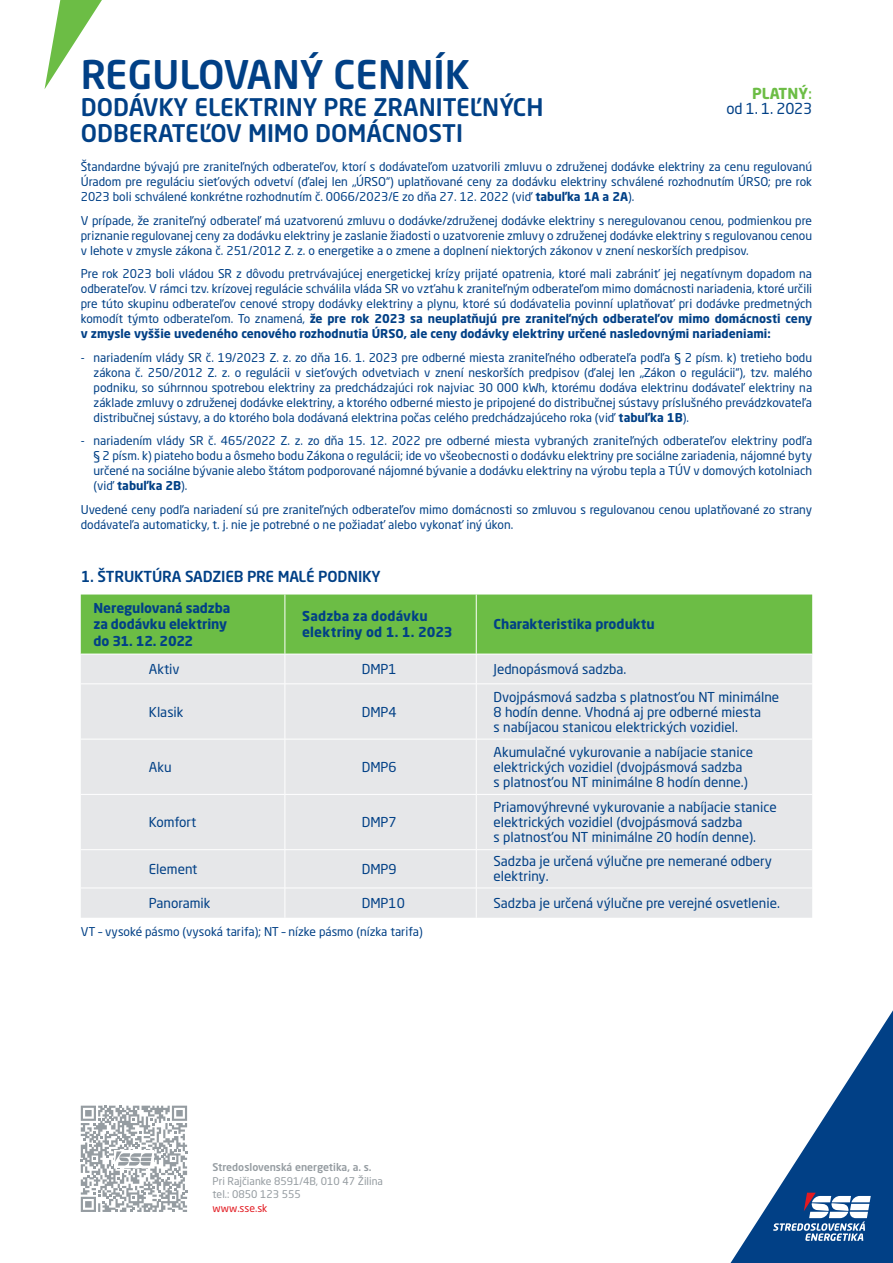
<style>
.page{position:relative;width:893px;height:1263px;background:#fff}
.page>*{position:absolute;margin:0;border:0;box-sizing:border-box;transform-origin:0 0}
.t1{font:500 39px "Neo Sans W1 G";color:#014086}
.t2{font:500 24px/26.2px "Neo Sans W1 G";color:#014086}
.t3{font:500 15px "Neo Sans W1 G";letter-spacing:-.01em;color:#014086}
.t4{font:15px/15px "Neo Sans W1 G";letter-spacing:-.015em;color:#014086;text-align:right}
.t5{font:13.5px/15px "Neo Sans W1 G";color:#014086}
.t6{font:700 13.5px/16.2px "Neo Sans W1 G";letter-spacing:-.005em;color:#014086}
.t7{font:700 13.5px/16.2px "Neo Sans W1 G";letter-spacing:.015em;color:#014086}
.t8{font:12px/15px "Neo Sans W1 G";color:#014086;text-align:justify}
.t9{font:10.5px/13.5px "Neo Sans W1 G";color:#959ca1}
.t10{font:500 10.5px "Neo Sans W1 G";color:#959ca1}
.t11{font:10.5px "Neo Sans W1 G";color:#e21a21}
.s1{font-weight:700;color:#6cbd45}
.s2{font-family:"Arial Narrow";font-weight:700;color:#6cbd45}
.s3{font-weight:700}
</style>
<div class="page">
<div style="left:81px;top:684px;width:731px;height:234px;background:#e6e7e9"></div>
<svg style="left:81px;top:594px;width:731px;height:89px;background:#95cb7c"></svg>
<hr style="left:285px;top:684px;width:1px;height:55px;background:#fff">
<hr style="left:476px;top:684px;width:1px;height:55px;background:#fff">
<hr style="left:81px;top:739px;width:204px;height:1px;background:#fff">
<hr style="left:285px;top:739px;width:191px;height:1px;background:#fff">
<hr style="left:285px;top:739px;width:1px;height:55px;background:#fff">
<hr style="left:476px;top:739px;width:336px;height:1px;background:#fff">
<hr style="left:476px;top:739px;width:1px;height:55px;background:#fff">
<hr style="left:81px;top:794px;width:204px;height:1px;background:#fff">
<hr style="left:285px;top:794px;width:191px;height:1px;background:#fff">
<hr style="left:285px;top:795px;width:1px;height:54px;background:#fff">
<hr style="left:476px;top:794px;width:336px;height:1px;background:#fff">
<hr style="left:476px;top:795px;width:1px;height:54px;background:#fff">
<hr style="left:81px;top:849px;width:204px;height:1px;background:#fff">
<hr style="left:285px;top:849px;width:191px;height:1px;background:#fff">
<hr style="left:285px;top:850px;width:1px;height:38px;background:#fff">
<hr style="left:476px;top:849px;width:336px;height:1px;background:#fff">
<hr style="left:476px;top:850px;width:1px;height:38px;background:#fff">
<hr style="left:81px;top:888px;width:204px;height:1px;background:#fff">
<hr style="left:285px;top:888px;width:191px;height:1px;background:#fff">
<hr style="left:285px;top:888px;width:1px;height:30px;background:#fff">
<hr style="left:476px;top:888px;width:336px;height:1px;background:#fff">
<hr style="left:476px;top:888px;width:1px;height:30px;background:#fff">
<svg style="left:81px;top:1106px;width:106px;height:106px"></svg>
<svg style="left:730px;top:1010px;width:163px;height:253px"></svg>
<svg style="left:45px;top:0;width:57px;height:89px"></svg>
<h1 class="t1" style="left:81px;top:50px;width:391px">REGULOVANÝ CENNÍK</h1>
<h2 class="t2" style="left:81px;top:93px;width:464px">DODÁVKY ELEKTRINY PRE ZRANITEĽNÝCH<br>ODBERATEĽOV MIMO DOMÁCNOSTI</h2>
<p class="t4" style="left:727px;top:86px;width:87px"><span class="s1">PLATNÝ</span><span class="s2">:<br></span>od 1. 1. 2023</p>
<p class="t8" style="left:81px;top:159px;width:733px">Štandardne bývajú pre zraniteľných odberateľov, ktorí s dodávateľom uzatvorili zmluvu o združenej dodávke elektriny za cenu regulovanú Úradom pre reguláciu sieťových odvetví (ďalej len „ÚRSO“) uplatňované ceny za dodávku elektriny schválené rozhodnutím ÚRSO; pre rok 2023 boli schválené konkrétne rozhodnutím č. 0066/2023/E zo dňa 27. 12. 2022 (viď <span class="s3">tabuľka 1A a 2A</span>).</p>
<p class="t8" style="left:81px;top:213px;width:733px">V prípade, že zraniteľný odberateľ má uzatvorenú zmluvu o dodávke/združenej dodávke elektriny s neregulovanou cenou, podmienkou pre priznanie regulovanej ceny za dodávku elektriny je zaslanie žiadosti o uzatvorenie zmluvy o združenej dodávke elektriny s regulovanou cenou v lehote v zmysle zákona č. 251/2012 Z. z. o energetike a o zmene a doplnení niektorých zákonov v znení neskorších predpisov.</p>
<p class="t8" style="left:81px;top:266px;width:733px">Pre rok 2023 boli vládou SR z dôvodu pretrvávajúcej energetickej krízy prijaté opatrenia, ktoré mali zabrániť jej negatívnym dopadom na odberateľov. V rámci tzv. krízovej regulácie schválila vláda SR vo vzťahu k zraniteľným odberateľom mimo domácnosti nariadenia, ktoré určili pre túto skupinu odberateľov cenové stropy dodávky elektriny a plynu, ktoré sú dodávatelia povinní uplatňovať pri dodávke predmetných komodít týmto odberateľom. To znamená, <span class="s3">že pre rok 2023 sa neuplatňujú pre zraniteľných odberateľov mimo domácnosti ceny v zmysle vyššie uvedeného cenového rozhodnutia ÚRSO, ale ceny dodávky elektriny určené nasledovnými nariadeniami:</span></p>
<p class="t8" style="left:94px;top:350px;width:720px;text-indent:-13px">- nariadením vlády SR č. 19/2023 Z. z. zo dňa 16. 1. 2023 pre odberné miesta zraniteľného odberateľa podľa § 2 písm. k) tretieho bodu zákona č. 250/2012 Z. z. o regulácii v sieťových odvetviach v znení neskorších predpisov (ďalej len „Zákon o regulácii“), tzv. malého podniku, so súhrnnou spotrebou elektriny za predchádzajúci rok najviac 30 000 kWh, ktorému dodáva elektrinu dodávateľ elektriny na základe zmluvy o združenej dodávke elektriny, a ktorého odberné miesto je pripojené do distribučnej sústavy príslušného prevádzkovateľa distribučnej sústavy, a do ktorého bola dodávaná elektrina počas celého predchádzajúceho roka (viď <span class="s3">tabuľka 1B</span>).</p>
<p class="t8" style="left:94px;top:433px;width:720px;text-indent:-13px">- nariadením vlády SR č. 465/2022 Z. z. zo dňa 15. 12. 2022 pre odberné miesta vybraných zraniteľných odberateľov elektriny podľa § 2 písm. k) piateho bodu a ôsmeho bodu Zákona o regulácii; ide vo všeobecnosti o dodávku elektriny pre sociálne zariadenia, nájomné byty určené na sociálne bývanie alebo štátom podporované nájomné bývanie a dodávku elektriny na výrobu tepla a TÚV v domových kotolniach (viď <span class="s3">tabuľka 2B</span>).</p>
<p class="t8" style="left:81px;top:502px;width:733px">Uvedené ceny podľa nariadení sú pre zraniteľných odberateľov mimo domácnosti so zmluvou s regulovanou cenou uplatňované zo strany dodávateľa automaticky, t. j. nie je potrebné o ne požiadať alebo vykonať iný úkon.</p>
<p class="t3" style="left:81px;top:567px;width:301px">1. ŠTRUKTÚRA SADZIEB PRE MALÉ PODNIKY</p>
<p class="t6" style="left:94px;top:600px;width:138px">Neregulovaná sadzba za dodávku elektriny do 31. 12. 2022</p>
<p class="t7" style="left:302px;top:608px;width:152px">Sadzba za dodávku elektriny od 1. 1. 2023</p>
<p class="t6" style="left:493px;top:616px;width:163px">Charakteristika produktu</p>
<p class="t5" style="left:149px;top:661px;width:32px">Aktiv</p>
<p class="t5" style="left:362px;top:661px;width:37px">DMP1</p>
<p class="t5" style="left:493px;top:661px;width:134px">Jednopásmová sadzba.</p>
<p class="t5" style="left:149px;top:704px;width:36px">Klasik</p>
<p class="t5" style="left:362px;top:704px;width:37px">DMP4</p>
<p class="t5" style="left:493px;top:689px;width:287px">Dvojpásmová sadzba s platnosťou NT minimálne<br>8 hodín denne. Vhodná aj pre odberné miesta<br>s nabíjacou stanicou elektrických vozidiel.</p>
<p class="t5" style="left:149px;top:759px;width:24px">Aku</p>
<p class="t5" style="left:362px;top:759px;width:37px">DMP6</p>
<p class="t5" style="left:149px;top:814px;width:49px">Komfort</p>
<p class="t5" style="left:362px;top:814px;width:37px">DMP7</p>
<p class="t5" style="left:493px;top:744px;width:261px">Akumulačné vykurovanie a nabíjacie stanice elektrických vozidiel (dvojpásmová sadzba<br>s platnosťou NT minimálne 8 hodín denne.)</p>
<p class="t5" style="left:493px;top:799px;width:285px">Priamovýhrevné vykurovanie a nabíjacie stanice elektrických vozidiel (dvojpásmová sadzba<br>s platnosťou NT minimálne 20 hodín denne).</p>
<p class="t5" style="left:149px;top:861px;width:50px">Element</p>
<p class="t5" style="left:362px;top:861px;width:37px">DMP9</p>
<p class="t5" style="left:493px;top:854px;width:280px">Sadzba je určená výlučne pre nemerané odbery elektriny.</p>
<p class="t5" style="left:149px;top:895px;width:63px">Panoramik</p>
<p class="t5" style="left:362px;top:895px;width:45px">DMP10</p>
<p class="t5" style="left:493px;top:895px;width:288px">Sadzba je určená výlučne pre verejné osvetlenie.</p>
<p class="t8" style="left:81px;top:924px;width:344px">VT – vysoké pásmo (vysoká tarifa); NT – nízke pásmo (nízka tarifa)</p>
<p class="t10" style="left:213px;top:1161px;width:161px">Stredoslovenská energetika, a. s.</p>
<p class="t9" style="left:213px;top:1174px;width:172px">Pri Rajčianke 8591/4B, 010 47 Žilina tel.: 0850 123 555</p>
<p class="t11" style="left:213px;top:1202px;width:56px">www.sse.sk</p>
</div>
